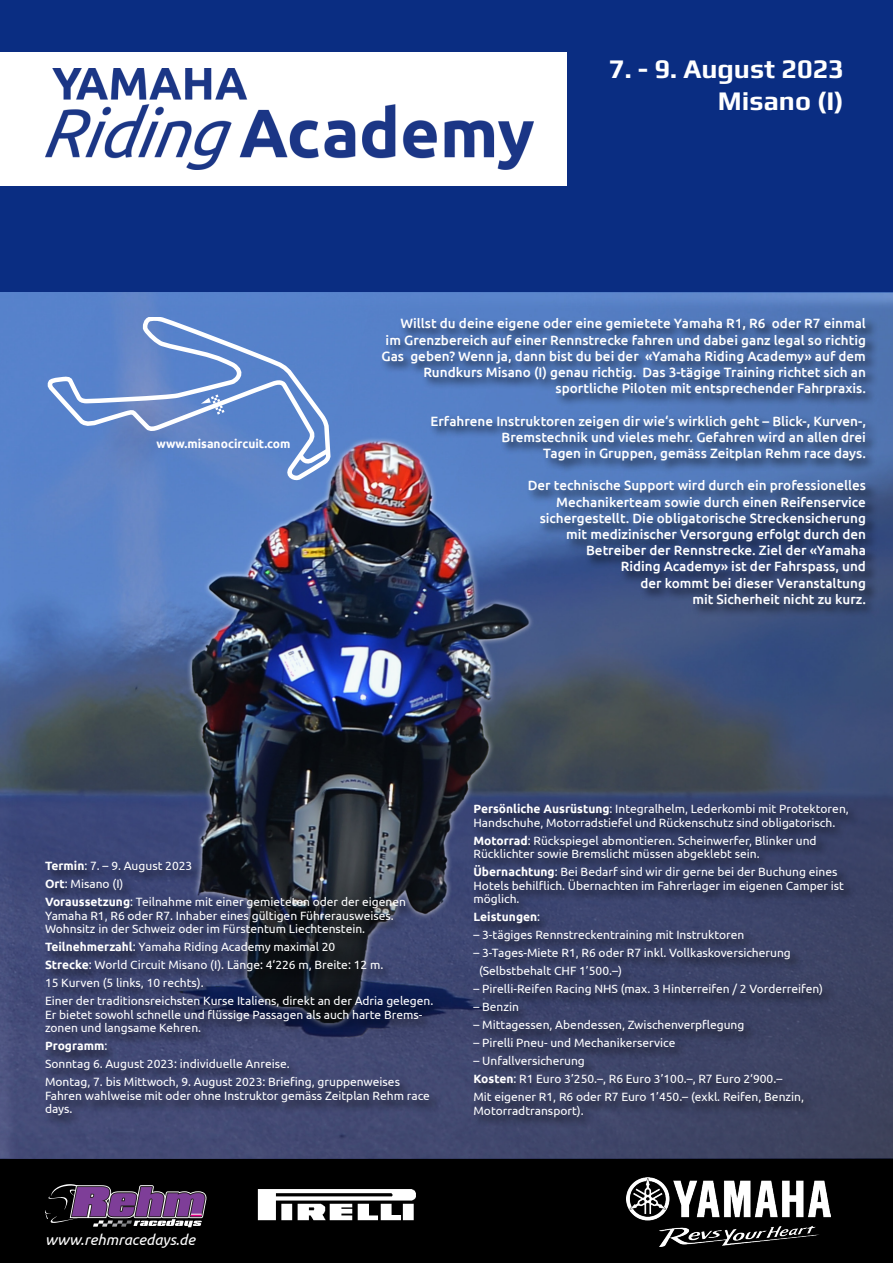
<style>
.page{position:relative;width:893px;height:1263px;background:#fff}
.page>*{position:absolute;margin:0;border:0;box-sizing:border-box;transform-origin:0 0}
.t1{font:700 27px "Play";color:#fff}
.t2{font:italic 15px "Ubuntu";color:#fff}
.t3{font:500 13.5px "Ubuntu";color:#fff}
.t4{font:12px/13.5px "Ubuntu";color:#fff}
.t5{font:700 12px "Ubuntu";color:#fff}
.s1{font-weight:700}
.s2{font-weight:400}
</style>
<div class="page">
<div style="left:0;top:0;width:893px;height:293px;background:#0a2d82"></div>
<div style="left:0;top:52px;width:567px;height:134px;background:#fff"></div>
<img style="left:45px;top:68px;width:489px;height:102px">
<div style="left:0;top:1158px;width:893px;height:105px;background:#000"></div>
<img style="left:627px;top:1177px;width:203px;height:70px">
<svg style="left:45px;top:1184px;width:161px;height:43px"></svg>
<img style="left:258px;top:1189px;width:158px;height:32px">
<img style="left:0;top:293px;width:893px;height:865px">
<svg style="left:47px;top:318px;width:285px;height:162px"></svg>
<svg style="left:201px;top:394px;width:23px;height:21px"></svg>
<div style="left:43px;top:859px;width:403px;height:269px;background:#000;opacity:.75"></div>
<div style="left:472px;top:802px;width:389px;height:327px;background:#000;opacity:.75"></div>
<div style="left:380px;top:316px;width:498px;height:301px;background:#000;opacity:.75"></div>
<p class="t5" style="left:156px;top:437px;width:136px">www.misanocircuit.com</p>
<p class="t1" style="left:609px;top:52px;width:236px">7. - 9. August 2023</p>
<p class="t1" style="left:718px;top:85px;width:128px">Misano (I)</p>
<p class="t3" style="left:400px;top:315px;width:467px">Willst du deine eigene oder eine gemietete Yamaha R1, R6 oder R7 einmal</p>
<p class="t3" style="left:386px;top:331px;width:482px">im Grenzbereich auf einer Rennstrecke fahren und dabei ganz legal so richtig</p>
<p class="t3" style="left:381px;top:347px;width:486px">Gas geben? Wenn ja, dann bist du bei der «Yamaha Riding Academy» auf dem</p>
<p class="t3" style="left:423px;top:364px;width:444px">Rundkurs Misano (I) genau richtig. Das 3-tägige Training richtet sich an</p>
<p class="t3" style="left:556px;top:380px;width:312px">sportliche Piloten mit entsprechender Fahrpraxis.</p>
<p class="t3" style="left:431px;top:412px;width:437px">Erfahrene Instruktoren zeigen dir wie‘s wirklich geht – Blick-, Kurven-,</p>
<p class="t3" style="left:501px;top:428px;width:366px">Bremstechnik und vieles mehr. Gefahren wird an allen drei</p>
<p class="t3" style="left:543px;top:445px;width:324px">Tagen in Gruppen, gemäss Zeitplan Rehm race days.</p>
<p class="t3" style="left:528px;top:477px;width:340px">Der technische Support wird durch ein professionelles</p>
<p class="t3" style="left:556px;top:493px;width:311px">Mechanikerteam sowie durch einen Reifenservice</p>
<p class="t3" style="left:540px;top:509px;width:328px">sichergestellt. Die obligatorische Streckensicherung</p>
<p class="t3" style="left:566px;top:526px;width:301px">mit medizinischer Versorgung erfolgt durch den</p>
<p class="t3" style="left:586px;top:542px;width:281px">Betreiber der Rennstrecke. Ziel der «Yamaha</p>
<p class="t3" style="left:621px;top:558px;width:247px">Riding Academy» ist der Fahrspass, und</p>
<p class="t3" style="left:640px;top:574px;width:227px">der kommt bei dieser Veranstaltung</p>
<p class="t3" style="left:692px;top:590px;width:175px">mit Sicherheit nicht zu kurz.</p>
<p class="t4" style="left:45px;top:859px;width:149px"><span class="s1">Termin</span>: 7. – 9. August 2023</p>
<p class="t4" style="left:45px;top:877px;width:80px"><span class="s1">Ort</span>: Misano (I)</p>
<p class="t4" style="left:45px;top:895px;width:363px"><span class="s1">Voraussetzung</span>: Teilnahme mit einer gemieteten oder der eigenen<br>Yamaha R1, R6 oder R7. Inhaber eines gültigen Führerausweises.<br>Wohnsitz in der Schweiz oder im Fürstentum Liechtenstein.</p>
<p class="t4" style="left:45px;top:940px;width:292px"><span class="s1">Teilnehmerzahl</span>: Yamaha Riding Academy maximal 20</p>
<p class="t4" style="left:45px;top:958px;width:340px"><span class="s1">Strecke</span>: World Circuit Misano (I). Länge: 4‘226 m, Breite: 12 m.</p>
<p class="t4" style="left:45px;top:976px;width:160px">15 Kurven (5 links, 10 rechts).</p>
<p class="t4" style="left:45px;top:994px;width:390px">Einer der traditionsreichsten Kurse Italiens, direkt an der Adria gelegen.<br>Er bietet sowohl schnelle und flüssige Passagen als auch harte Brems&shy;zonen und langsame Kehren.</p>
<p class="t5" style="left:45px;top:1039px;width:64px">Programm<span class="s2">:</span></p>
<p class="t4" style="left:45px;top:1057px;width:246px">Sonntag 6. August 2023: individuelle Anreise.</p>
<p class="t4" style="left:45px;top:1075px;width:386px">Montag, 7. bis Mittwoch, 9. August 2023: Briefing, gruppenweises<br>Fahren wahlweise mit oder ohne Instruktor gemäss Zeitplan Rehm race days.</p>
<p class="t4" style="left:473px;top:802px;width:377px"><span class="s1">Persönliche Ausrüstung</span>: Integralhelm, Lederkombi mit Protektoren,<br>Handschuhe, Motorradstiefel und Rückenschutz sind obligatorisch.</p>
<p class="t4" style="left:473px;top:833px;width:345px"><span class="s1">Motorrad</span>: Rückspiegel abmontieren. Scheinwerfer, Blinker und<br>Rücklichter sowie Bremslicht müssen abgeklebt sein.</p>
<p class="t4" style="left:473px;top:865px;width:372px"><span class="s1">Übernachtung</span>: Bei Bedarf sind wir dir gerne bei der Buchung eines<br>Hotels behilflich. Übernachten im Fahrerlager im eigenen Camper ist möglich.</p>
<p class="t5" style="left:473px;top:910px;width:68px">Leistungen<span class="s2">:</span></p>
<p class="t4" style="left:473px;top:928px;width:272px">– 3-tägiges Rennstreckentraining mit Instruktoren</p>
<p class="t4" style="left:473px;top:946px;width:319px">– 3-Tages-Miete R1, R6 oder R7 inkl. Vollkaskoversicherung</p>
<p class="t4" style="left:479px;top:964px;width:144px">(Selbstbehalt CHF 1’500.–)</p>
<p class="t4" style="left:473px;top:982px;width:351px">– Pirelli-Reifen Racing NHS (max. 3 Hinterreifen / 2 Vorderreifen)</p>
<p class="t4" style="left:473px;top:1000px;width:47px">– Benzin</p>
<p class="t4" style="left:473px;top:1018px;width:272px">– Mittagessen, Abendessen, Zwischenverpflegung</p>
<p class="t4" style="left:473px;top:1036px;width:203px">– Pirelli Pneu- und Mechanikerservice</p>
<p class="t4" style="left:473px;top:1054px;width:113px">– Unfallversicherung</p>
<p class="t4" style="left:473px;top:1072px;width:310px"><span class="s1">Kosten</span>: R1 Euro 3’250.–, R6 Euro 3’100.–, R7 Euro 2‘900.–</p>
<p class="t4" style="left:473px;top:1090px;width:332px">Mit eigener R1, R6 oder R7 Euro 1’450.– (exkl. Reifen, Benzin,<br>Motorradtransport).</p>
<p class="t2" style="left:45px;top:1230px;width:152px">www.rehmracedays.de</p>
</div>
